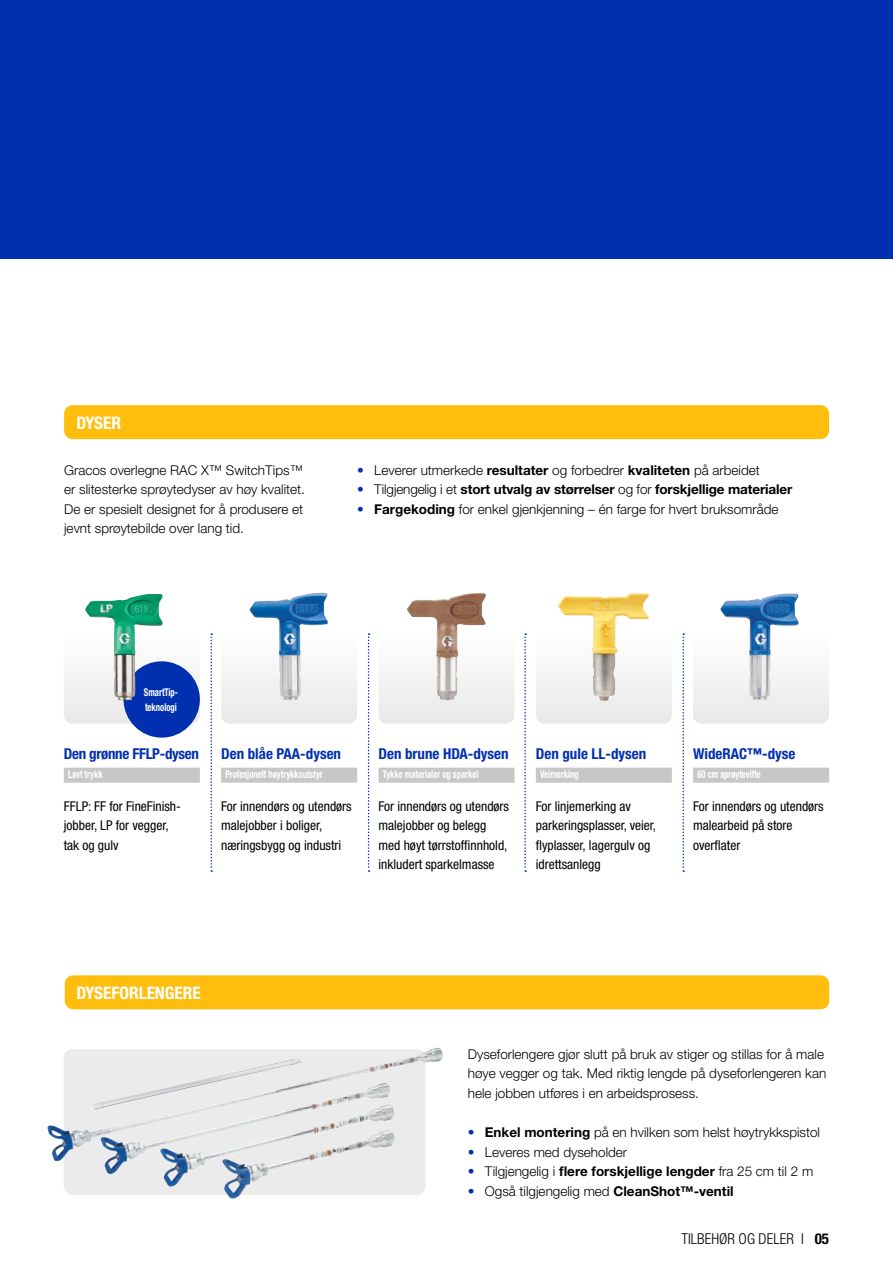
<style>
.page{position:relative;width:893px;height:1263px;background:#fff}
.page>*{position:absolute;margin:0;border:0;box-sizing:border-box;transform-origin:0 0}
.t1{font:700 condensed 17.25px "Helvetica Neue LT Std";color:#fff}
.t2{font:700 condensed 15px "Helvetica Neue LT Std";color:#002fb0}
.t3{font:700 condensed 15px "Helvetica Neue LT Std";letter-spacing:-.02em;color:#002fb0}
.t4{font:300 condensed 15px "Helvetica Neue LT Std";color:#000}
.t5{font:300 13.5px/19.5px "Helvetica Neue LT Std";color:#000}
.t6{font:condensed 13.5px/19.5px "Helvetica Neue LT Std";color:#000}
.t7{font:700 13.5px "Helvetica Neue LT Std";letter-spacing:-.01em;color:#000}
.t8{font:700 condensed 10.8px/15.6px "Helvetica Neue LT Std";color:#fff;scale:.8 1}
.s1{color:#002fb0}
.s2{font-weight:700}
.s3{font-weight:300;color:#002fb0}
.s4{font-weight:300}
</style>
<div class="page">
<div style="left:0;top:0;width:893px;height:259px;background:#002fb0"></div>
<div style="left:64px;top:633px;width:136px;height:91px;background:#f4f4f4;border-radius:9px"></div>
<svg style="left:64px;top:1049px;width:361px;height:146px;background:#e0e3e6"></svg>
<div style="left:221px;top:633px;width:136px;height:91px;background:linear-gradient(to bottom,#fff,#e8e8e8);border-radius:9px"></div>
<div style="left:378px;top:633px;width:136px;height:91px;background:linear-gradient(to bottom,#fff,#e8e8e8);border-radius:9px"></div>
<div style="left:536px;top:633px;width:136px;height:91px;background:linear-gradient(to bottom,#fff,#e8e8e8);border-radius:9px"></div>
<div style="left:693px;top:633px;width:136px;height:91px;background:linear-gradient(to bottom,#fff,#e8e8e8);border-radius:9px"></div>
<div style="left:64px;top:405px;width:765px;height:34px;background:#ffbe0e;border-radius:9px"></div>
<div style="left:65px;top:975px;width:764px;height:34px;background:#ffbe0e;border-radius:9px"></div>
<img style="left:407px;top:593px;width:79px;height:107px">
<img style="left:557px;top:593px;width:93px;height:108px">
<img style="left:249px;top:593px;width:79px;height:107px">
<img style="left:720px;top:593px;width:79px;height:107px">
<img style="left:47px;top:1047px;width:396px;height:127px">
<img style="left:93px;top:1058px;width:209px;height:51px">
<div style="left:124px;top:661px;width:76px;height:77px;background:#002fb0;border-radius:50%"></div>
<img style="left:85px;top:594px;width:78px;height:106px">
<div style="left:64px;top:768px;width:136px;height:15px;background:#c7c7c6"></div>
<div style="left:221px;top:768px;width:136px;height:15px;background:#c7c7c6"></div>
<div style="left:378px;top:768px;width:136px;height:15px;background:#c7c7c6"></div>
<div style="left:536px;top:768px;width:136px;height:15px;background:#c7c7c6"></div>
<div style="left:693px;top:768px;width:136px;height:15px;background:#c7c7c6"></div>
<svg style="left:210px;top:633px;width:2px;height:239px"></svg>
<svg style="left:368px;top:633px;width:2px;height:239px"></svg>
<svg style="left:524px;top:633px;width:2px;height:239px"></svg>
<svg style="left:682px;top:633px;width:2px;height:239px"></svg>
<p class="t1" style="left:77px;top:412px;width:46px">DYSER</p>
<p class="t5" style="left:64px;top:460px;width:242px">Gracos overlegne RAC X™ SwitchTips™ er slitesterke sprøytedyser av høy kvalitet.<br>De er spesielt designet for å produsere et jevnt sprøytebilde over lang tid.</p>
<p class="t5" style="left:357px;top:460px;width:404px"><span class="s1">•</span> Leverer utmerkede <span class="s2">resultater</span> og forbedrer <span class="s2">kvaliteten</span> på arbeidet</p>
<p class="t7" style="left:357px;top:481px;width:437px"><span class="s3">•</span> <span class="s4">Tilgjengelig i et</span> stort utvalg av størrelser <span class="s4">og for</span> forskjellige materialer</p>
<p class="t5" style="left:357px;top:499px;width:423px"><span class="s1">•</span> <span class="s2">Fargekoding</span> for enkel gjenkjenning – én farge for hvert bruksområde</p>
<p class="t8" style="left:144px;top:684px;width:44px">SmartTip&shy;teknologi</p>
<p class="t3" style="left:64px;top:744px;width:137px">Den grønne FFLP-dysen</p>
<p class="t8" style="left:68px;top:767px;width:45px">Lavt trykk</p>
<p class="t6" style="left:64px;top:796px;width:119px">FFLP: FF for FineFinish&shy;jobber, LP for vegger, tak og gulv</p>
<p class="t2" style="left:221px;top:744px;width:121px">Den blåe PAA-dysen</p>
<p class="t8" style="left:225px;top:767px;width:123px">Profesjonelt høytrykksutstyr</p>
<p class="t6" style="left:221px;top:796px;width:132px">For innendørs og utendørs malejobber i boliger, næringsbygg og industri</p>
<p class="t2" style="left:378px;top:744px;width:132px">Den brune HDA-dysen</p>
<p class="t8" style="left:383px;top:767px;width:121px">Tykke materialer og sparkel</p>
<p class="t6" style="left:378px;top:796px;width:132px">For innendørs og utendørs malejobber og belegg med høyt tørrstoffinnhold, inkludert sparkelmasse</p>
<p class="t2" style="left:536px;top:744px;width:112px">Den gule LL-dysen</p>
<p class="t8" style="left:540px;top:767px;width:50px">Veimerking</p>
<p class="t6" style="left:536px;top:796px;width:122px">For linjemerking av parkeringsplasser, veier, flyplasser, lagergulv og idrettsanlegg</p>
<p class="t2" style="left:693px;top:744px;width:104px">WideRAC™-dyse</p>
<p class="t8" style="left:697px;top:767px;width:81px">60 cm sprøytevifte</p>
<p class="t6" style="left:693px;top:796px;width:132px">For innendørs og utendørs malearbeid på store overflater</p>
<p class="t1" style="left:77px;top:982px;width:126px">DYSEFORLENGERE</p>
<p class="t5" style="left:468px;top:1044px;width:360px">Dyseforlengere gjør slutt på bruk av stiger og stillas for å male høye vegger og tak. Med riktig lengde på dyseforlengeren kan hele jobben utføres i en arbeidsprosess.</p>
<p class="t5" style="left:468px;top:1122px;width:354px"><span class="s1">•</span> <span class="s2">Enkel montering</span> på en hvilken som helst høytrykkspistol</p>
<p class="t5" style="left:468px;top:1142px;width:161px"><span class="s1">•</span> Leveres med dyseholder</p>
<p class="t5" style="left:468px;top:1161px;width:347px"><span class="s1">•</span> Tilgjengelig i <span class="s2">flere forskjellige lengder</span> fra 25 cm til 2 m</p>
<p class="t5" style="left:468px;top:1181px;width:267px"><span class="s1">•</span> Også tilgjengelig med <span class="s2">CleanShot™-ventil</span></p>
<p class="t4" style="left:681px;top:1230px;width:149px">TILBEHØR OG DELER I <span class="s2">05</span></p>
</div>
